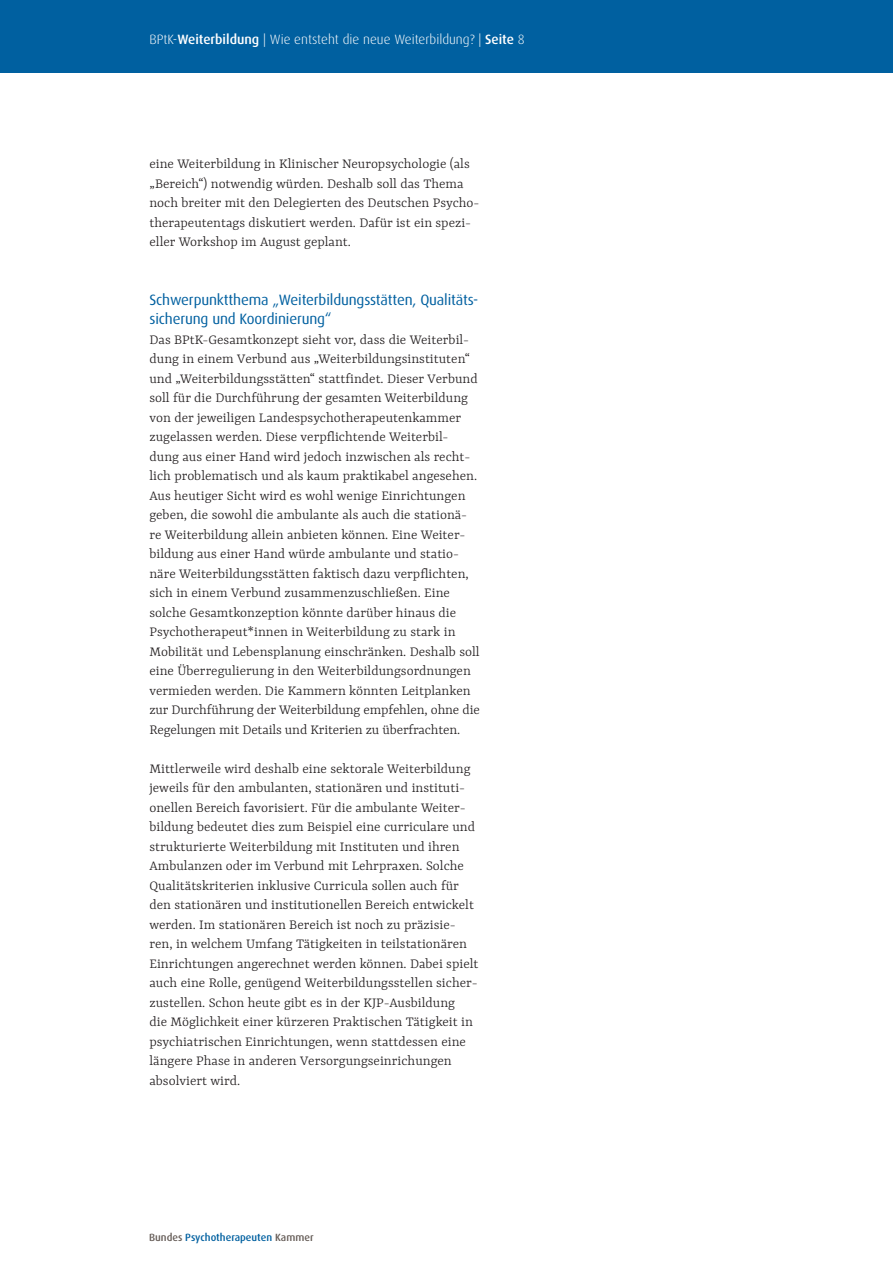
<style>
.page{position:relative;width:893px;height:1263px;background:#fff}
.page>*{position:absolute;margin:0;border:0;box-sizing:border-box;transform-origin:0 0}
.fliesstext_yrsa_10_1{font:300 15px/19.5px "Yrsa";color:#231f20}
.H2_subline_12{font:15px/19.5px "Dax";letter-spacing:-.01em;color:#0060a0}
.t1{font:300 13.5px "Dax";color:#fff}
.t2{font:500 10.5px "Dax";color:#0060a0}
.s1{font-weight:500}
.s2{color:#655c57}
</style>
<div class="page">
<div style="left:0;top:0;width:893px;height:72px;background:#0060a0"></div>
<p class="t1" style="left:149px;top:32px;width:377px">BPtK-<span class="s1">Weiterbildung</span> | Wie entsteht die neue Weiterbildung? | <span class="s1">Seite</span> 8</p>
<p class="fliesstext_yrsa_10_1" style="left:149px;top:154px;width:332px">eine Weiterbildung in Klinischer Neuropsychologie (als „Bereich“) notwendig würden. Deshalb soll das Thema noch breiter mit den Delegierten des Deutschen Psycho&shy;therapeutentags diskutiert werden. Dafür ist ein spezi&shy;eller Workshop im August geplant.</p>
<h2 class="H2_subline_12" style="left:149px;top:290px;width:330px">Schwerpunktthema „Weiterbildungsstätten, Qualitäts&shy;sicherung und Koordinierung“</h2>
<p class="fliesstext_yrsa_10_1" style="left:149px;top:329px;width:332px">Das BPtK-Gesamtkonzept sieht vor, dass die Weiterbil&shy;dung in einem Verbund aus „Weiterbildungsinstituten“ und „Weiterbildungsstätten“ stattfindet. Dieser Verbund soll für die Durchführung der gesamten Weiterbildung von der jeweiligen Landespsychotherapeutenkammer zugelassen werden. Diese verpflichtende Weiterbil&shy;dung aus einer Hand wird jedoch inzwischen als recht&shy;lich problematisch und als kaum praktikabel angesehen.<br>Aus heutiger Sicht wird es wohl wenige Einrichtungen geben, die sowohl die ambulante als auch die stationä&shy;re Weiterbildung allein anbieten können. Eine Weiter&shy;bildung aus einer Hand würde ambulante und statio&shy;näre Weiterbildungsstätten faktisch dazu verpflichten, sich in einem Verbund zusammenzuschließen. Eine solche Gesamtkonzeption könnte darüber hinaus die Psychotherapeut*innen in Weiterbildung zu stark in Mobilität und Lebensplanung einschränken. Deshalb soll eine Überregulierung in den Weiterbildungsordnungen vermieden werden. Die Kammern könnten Leitplanken zur Durchführung der Weiterbildung empfehlen, ohne die Regelungen mit Details und Kriterien zu überfrachten.</p>
<p class="fliesstext_yrsa_10_1" style="left:149px;top:758px;width:330px">Mittlerweile wird deshalb eine sektorale Weiterbildung jeweils für den ambulanten, stationären und instituti&shy;onellen Bereich favorisiert. Für die ambulante Weiter&shy;bildung bedeutet dies zum Beispiel eine curriculare und strukturierte Weiterbildung mit Instituten und ihren Ambulanzen oder im Verbund mit Lehrpraxen. Solche Qualitätskriterien inklusive Curricula sollen auch für den stationären und institutionellen Bereich entwickelt werden. Im stationären Bereich ist noch zu präzisie&shy;ren, in welchem Umfang Tätigkeiten in teilstationären Einrichtungen angerechnet werden können. Dabei spielt auch eine Rolle, genügend Weiterbildungsstellen sicher&shy;zustellen. Schon heute gibt es in der KJP-Ausbildung<br>die Möglichkeit einer kürzeren Praktischen Tätigkeit in psychiatrischen Einrichtungen, wenn stattdessen eine längere Phase in anderen Versorgungseinrichungen absolviert wird.</p>
<p class="t2" style="left:149px;top:1231px;width:166px"><span class="s2">Bundes</span> Psychotherapeuten <span class="s2">Kammer</span></p>
</div>
